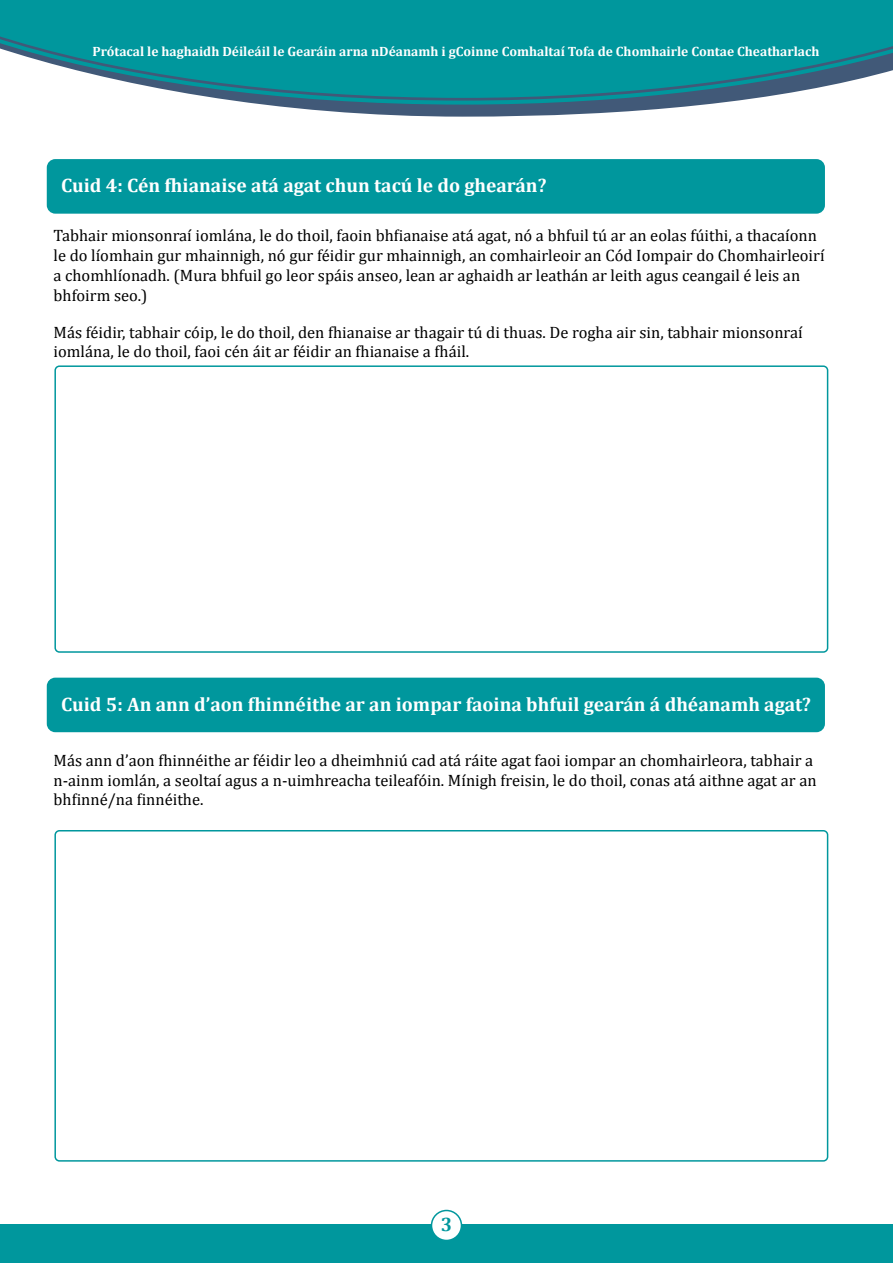
<style>
.page{position:relative;width:893px;height:1263px;background:#fff}
.page>*{position:absolute;margin:0;border:0;box-sizing:border-box;transform-origin:0 0}
.A_head_plus{font:700 19.5px "Cambria";color:#fff}
.A_head{font:700 19.5px "Cambria";color:#00979d}
.NEW_BODY{font:16.5px/19.8px "Cambria";color:#000}
.A_head-2{font:700 13.5px "Cambria";color:#fff}
</style>
<div class="page">
<div style="left:0;top:1225px;width:893px;height:38px;background:#00979d"></div>
<svg style="left:268px;top:105px;width:432px;height:12px;fill:#415978"></svg>
<svg style="left:0;top:0;width:893px;height:105px;background:#0f99a0"></svg>
<svg style="left:0;top:34px;width:893px;height:67px;background:#289ba4"></svg>
<div style="left:431px;top:1210px;width:30px;height:30px;background:#fff;border-radius:50%"></div>
<div style="left:431px;top:1210px;width:31px;height:31px;border:2px solid #00979d;border-radius:50%"></div>
<div style="left:47px;top:159px;width:778px;height:55px;background:#00979d;border-radius:9px"></div>
<div style="left:47px;top:678px;width:778px;height:54px;background:#00979d;border-radius:9px"></div>
<div style="left:54px;top:365px;width:774px;height:288px;border:2px solid #00979d;border-radius:4px"></div>
<div style="left:54px;top:830px;width:774px;height:331px;border:2px solid #00979d;border-radius:4px"></div>
<p class="A_head-2" style="left:92px;top:41px;width:729px">Prótacal le haghaidh Déileáil le Gearáin arna nDéanamh i gCoinne Comhaltaí Tofa de Chomhairle Contae Cheatharlach</p>
<p class="A_head_plus" style="left:61px;top:172px;width:487px">Cuid 4: Cén fhianaise atá agat chun tacú le do ghearán?</p>
<p class="NEW_BODY" style="left:54px;top:226px;width:773px">Tabhair mionsonraí iomlána, le do thoil, faoin bhfianaise atá agat, nó a bhfuil tú ar an eolas fúithi, a thacaíonn le do líomhain gur mhainnigh, nó gur féidir gur mhainnigh, an comhairleoir an Cód Iompair do Chomhairleoirí a chomhlíonadh. (Mura bhfuil go leor spáis anseo, lean ar aghaidh ar leathán ar leith agus ceangail é leis an bhfoirm seo.)</p>
<p class="NEW_BODY" style="left:54px;top:322px;width:751px">Más féidir, tabhair cóip, le do thoil, den fhianaise ar thagair tú di thuas. De rogha air sin, tabhair mionsonraí iomlána, le do thoil, faoi cén áit ar féidir an fhianaise a fháil.</p>
<p class="A_head_plus" style="left:61px;top:690px;width:751px">Cuid 5: An ann d’aon fhinnéithe ar an iompar faoina bhfuil gearán á dhéanamh agat?</p>
<p class="NEW_BODY" style="left:54px;top:750px;width:765px">Más ann d’aon fhinnéithe ar féidir leo a dheimhniú cad atá ráite agat faoi iompar an chomhairleora, tabhair a n-ainm iomlán, a seoltaí agus a n-uimhreacha teileafóin. Mínigh freisin, le do thoil, conas atá aithne agat ar an bhfinné/na finnéithe.</p>
<p class="A_head" style="left:441px;top:1211px;width:13px">3</p>
</div>
